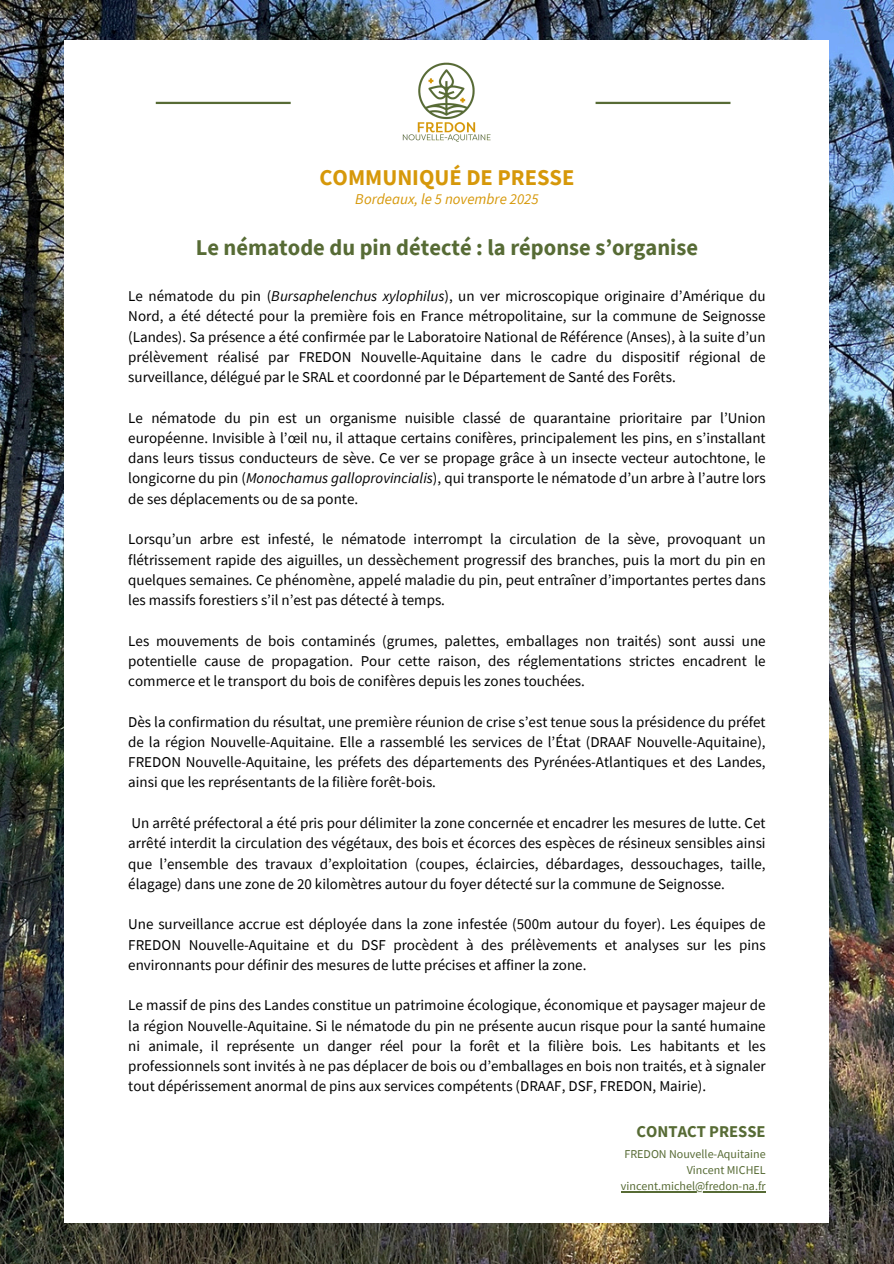
<style>
.page{position:relative;width:894px;height:1264px;background:#fff}
.page>*{position:absolute;margin:0;border:0;box-sizing:border-box;transform-origin:0 0}
.t1{font:700 22.5px "Source Sans Pro";color:#576b35}
.t2{font:700 22.5px "Source Sans Pro";color:#d6980a}
.t3{font:700 16.5px "Source Sans Pro";color:#576b35}
.t4{font:15px/20.2px "Source Sans Pro";color:#000;text-align:justify}
.t5{font:italic 15px "Source Sans Pro";color:#d6980a}
.t6{font:12px/16px "Source Sans Pro";color:#576b35;text-align:right}
.s1{font-style:italic}
</style>
<div class="page">
<img style="left:0;top:0;width:893px;height:1263px">
<div style="left:65px;top:40px;width:764px;height:1182px;background:#fff"></div>
<img style="left:402px;top:62px;width:89px;height:80px">
<hr style="left:156px;top:102px;width:134px;height:2px;background:#576b35">
<hr style="left:595px;top:102px;width:135px;height:2px;background:#576b35">
<hr style="left:620px;top:1191px;width:145px;height:1px;background:#576b35">
<h1 class="t2" style="left:319px;top:163px;width:256px">COMMUNIQUÉ DE PRESSE</h1>
<p class="t5" style="left:355px;top:190px;width:185px">Bordeaux, le 5 novembre 2025</p>
<h1 class="t1" style="left:196px;top:233px;width:503px">Le nématode du pin détecté : la réponse s’organise</h1>
<p class="t4" style="left:128px;top:285px;width:638px">Le nématode du pin (<span class="s1">Bursaphelenchus xylophilus</span>), un ver microscopique originaire d’Amérique du Nord, a été détecté pour la première fois en France métropolitaine, sur la commune de Seignosse (Landes). Sa présence a été confirmée par le Laboratoire National de Référence (Anses), à la suite d’un prélèvement réalisé par FREDON Nouvelle-Aquitaine dans le cadre du dispositif régional de surveillance, délégué par le SRAL et coordonné par le Département de Santé des Forêts.</p>
<p class="t4" style="left:128px;top:407px;width:638px">Le nématode du pin est un organisme nuisible classé de quarantaine prioritaire par l’Union européenne. Invisible à l’œil nu, il attaque certains conifères, principalement les pins, en s’installant dans leurs tissus conducteurs de sève. Ce ver se propage grâce à un insecte vecteur autochtone, le longicorne du pin (<span class="s1">Monochamus galloprovincialis</span>), qui transporte le nématode d’un arbre à l’autre lors de ses déplacements ou de sa ponte.</p>
<p class="t4" style="left:128px;top:529px;width:638px">Lorsqu’un arbre est infesté, le nématode interrompt la circulation de la sève, provoquant un flétrissement rapide des aiguilles, un dessèchement progressif des branches, puis la mort du pin en quelques semaines. Ce phénomène, appelé maladie du pin, peut entraîner d’importantes pertes dans les massifs forestiers s’il n’est pas détecté à temps.</p>
<p class="t4" style="left:128px;top:630px;width:638px">Les mouvements de bois contaminés (grumes, palettes, emballages non traités) sont aussi une potentielle cause de propagation. Pour cette raison, des réglementations strictes encadrent le commerce et le transport du bois de conifères depuis les zones touchées.</p>
<p class="t4" style="left:128px;top:711px;width:638px">Dès la confirmation du résultat, une première réunion de crise s’est tenue sous la présidence du préfet de la région Nouvelle-Aquitaine. Elle a rassemblé les services de l’État (DRAAF Nouvelle-Aquitaine), FREDON Nouvelle-Aquitaine, les préfets des départements des Pyrénées-Atlantiques et des Landes, ainsi que les représentants de la filière forêt-bois.</p>
<p class="t4" style="left:128px;top:812px;width:638px">Un arrêté préfectoral a été pris pour délimiter la zone concernée et encadrer les mesures de lutte. Cet arrêté interdit la circulation des végétaux, des bois et écorces des espèces de résineux sensibles ainsi que l’ensemble des travaux d’exploitation (coupes, éclaircies, débardages, dessouchages, taille, élagage) dans une zone de 20 kilomètres autour du foyer détecté sur la commune de Seignosse.</p>
<p class="t4" style="left:128px;top:913px;width:638px">Une surveillance accrue est déployée dans la zone infestée (500m autour du foyer). Les équipes de FREDON Nouvelle-Aquitaine et du DSF procèdent à des prélèvements et analyses sur les pins environnants pour définir des mesures de lutte précises et affiner la zone.</p>
<p class="t4" style="left:128px;top:994px;width:638px">Le massif de pins des Landes constitue un patrimoine écologique, économique et paysager majeur de la région Nouvelle-Aquitaine. Si le nématode du pin ne présente aucun risque pour la santé humaine ni animale, il représente un danger réel pour la forêt et la filière bois. Les habitants et les professionnels sont invités à ne pas déplacer de bois ou d’emballages en bois non traités, et à signaler tout dépérissement anormal de pins aux services compétents (DRAAF, DSF, FREDON, Mairie).</p>
<p class="t3" style="left:636px;top:1120px;width:130px">CONTACT PRESSE</p>
<p class="t6" style="left:620px;top:1145px;width:146px">FREDON Nouvelle-Aquitaine<br>Vincent MICHEL vincent.michel@fredon-na.fr</p>
</div>
